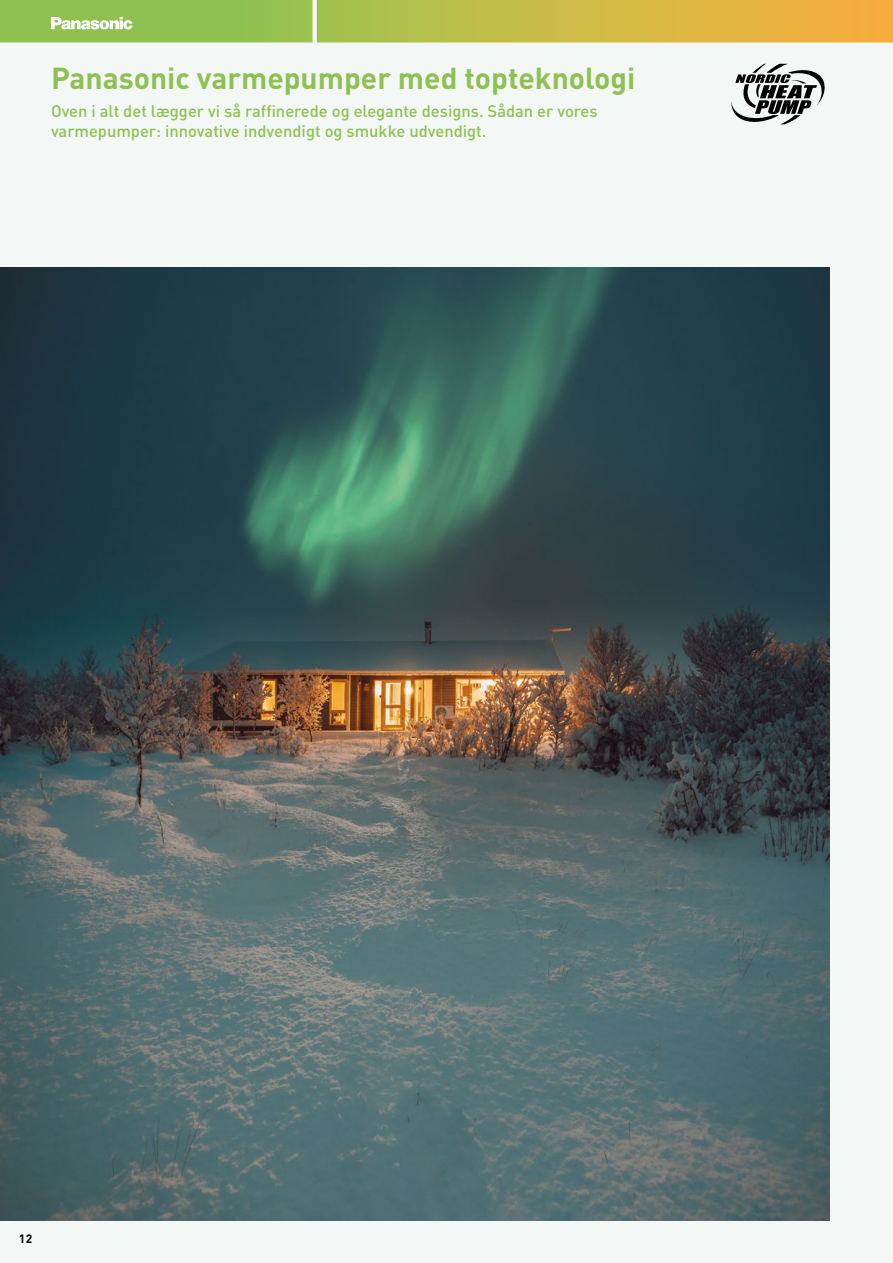
<style>
.page{position:relative;width:893px;height:1263px;background:#f3f8f7}
.page>*{position:absolute;margin:0;border:0;box-sizing:border-box;transform-origin:0 0}
._00_20_HEADLINE_20B{font:700 30px "DIN";color:#8ec152}
._00_20_TEXT_11M_RAC{font:500 16.5px/19.8px "DIN";color:#8ec152}
.t1{font:700 12px "DIN";color:#000}
</style>
<div class="page">
<img style="left:0;top:268px;width:829px;height:952px">
<svg style="left:731px;top:64px;width:94px;height:60px"></svg>
<svg style="left:0;top:0;width:893px;height:43px;background:#bcbd4e"></svg>
<p class="_00_20_HEADLINE_20B" style="left:51px;top:58px;width:586px">Panasonic varmepumper med topteknologi</p>
<p class="_00_20_TEXT_11M_RAC" style="left:51px;top:101px;width:548px">Oven i alt det lægger vi så raffinerede og elegante designs. Sådan er vores varmepumper: innovative indvendigt og smukke udvendigt.</p>
<p class="t1" style="left:19px;top:1231px;width:15px">12</p>
</div>
